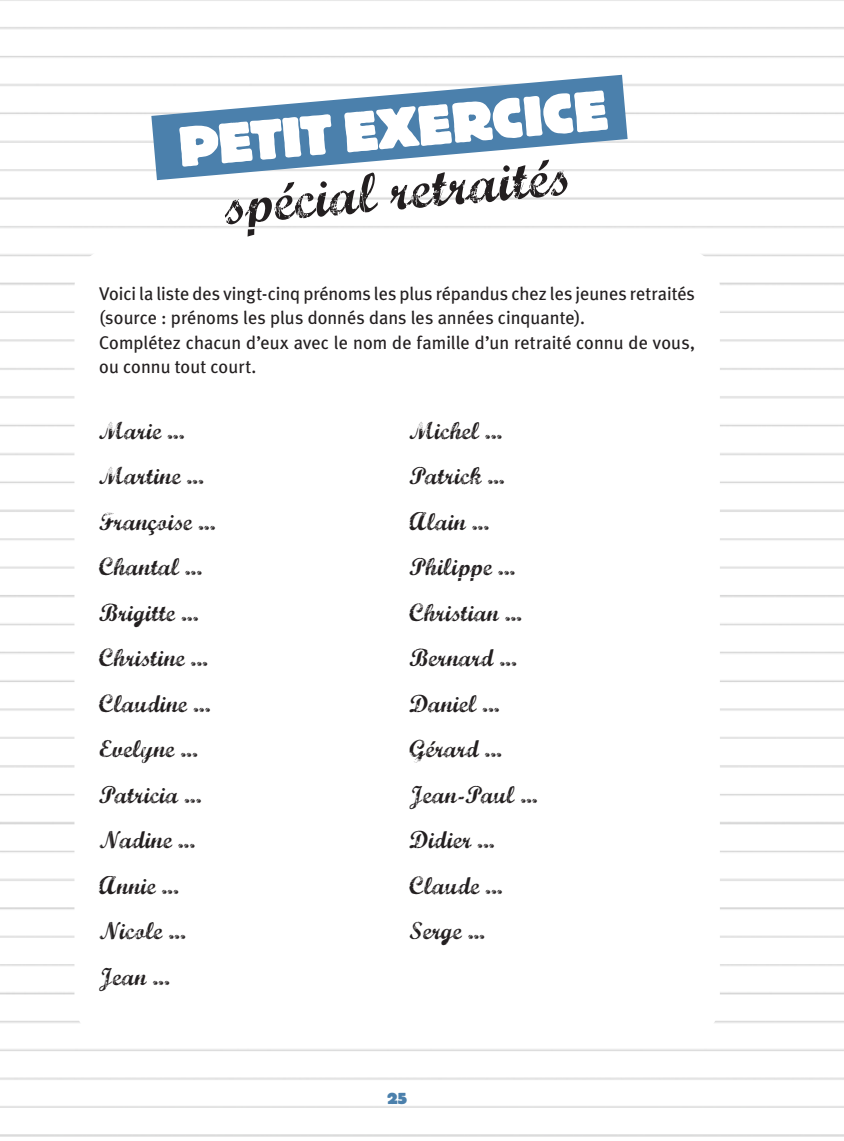
<style>
.page{position:relative;width:844px;height:1141px;background:#fff}
.page>*{position:absolute;margin:0;border:0;box-sizing:border-box;transform-origin:0 0}
.t1{font:56px "Marcelle Script";color:#231f20}
.t2{font:800 56px "Block BE";color:#fff}
.t3{font:24.5px/45.5px "Marcelle Script";letter-spacing:.01em;color:#231f20}
.t4{font:18.38px/24.5px "Meta Plus";color:#231f20}
.t5{font:800 15.75px "Block BE";color:#4b80ac}
</style>
<div class="page">
<svg style="left:151px;top:75px;width:476px;height:105px;fill:#4b80ac"></svg>
<h1 class="t2" style="left:176px;top:116px;width:431px;rotate:-5deg">PETIT EXERCICE</h1>
<h1 class="t1" style="left:220px;top:166px;width:350px;rotate:-5deg">spécial retraités</h1>
<p class="t4" style="left:99px;top:281px;width:597px">Voici la liste des vingt-cinq prénoms les plus répandus chez les jeunes retraités (source : prénoms les plus donnés dans les années cinquante).<br>Complétez chacun d’eux avec le nom de famille d’un retraité connu de vous, ou connu tout court.</p>
<p class="t3" style="left:99px;top:406px;width:117px">Marie ...<br>Martine ...<br>Françoise ...<br>Chantal ...<br>Brigitte ...<br>Christine ...<br>Claudine ...<br>Evelyne ...<br>Patricia ...<br>Nadine ...<br>Annie ...<br>Nicole ...<br>Jean ...</p>
<p class="t3" style="left:409px;top:406px;width:129px">Michel ...<br>Patrick ...<br>Alain ...<br>Philippe ...<br>Christian ...<br>Bernard ...<br>Daniel ...<br>Gérard ...<br>Jean-Paul ...<br>Didier ...<br>Claude ...<br>Serge ...</p>
<p class="t5" style="left:387px;top:1090px;width:21px">25</p>
</div>
